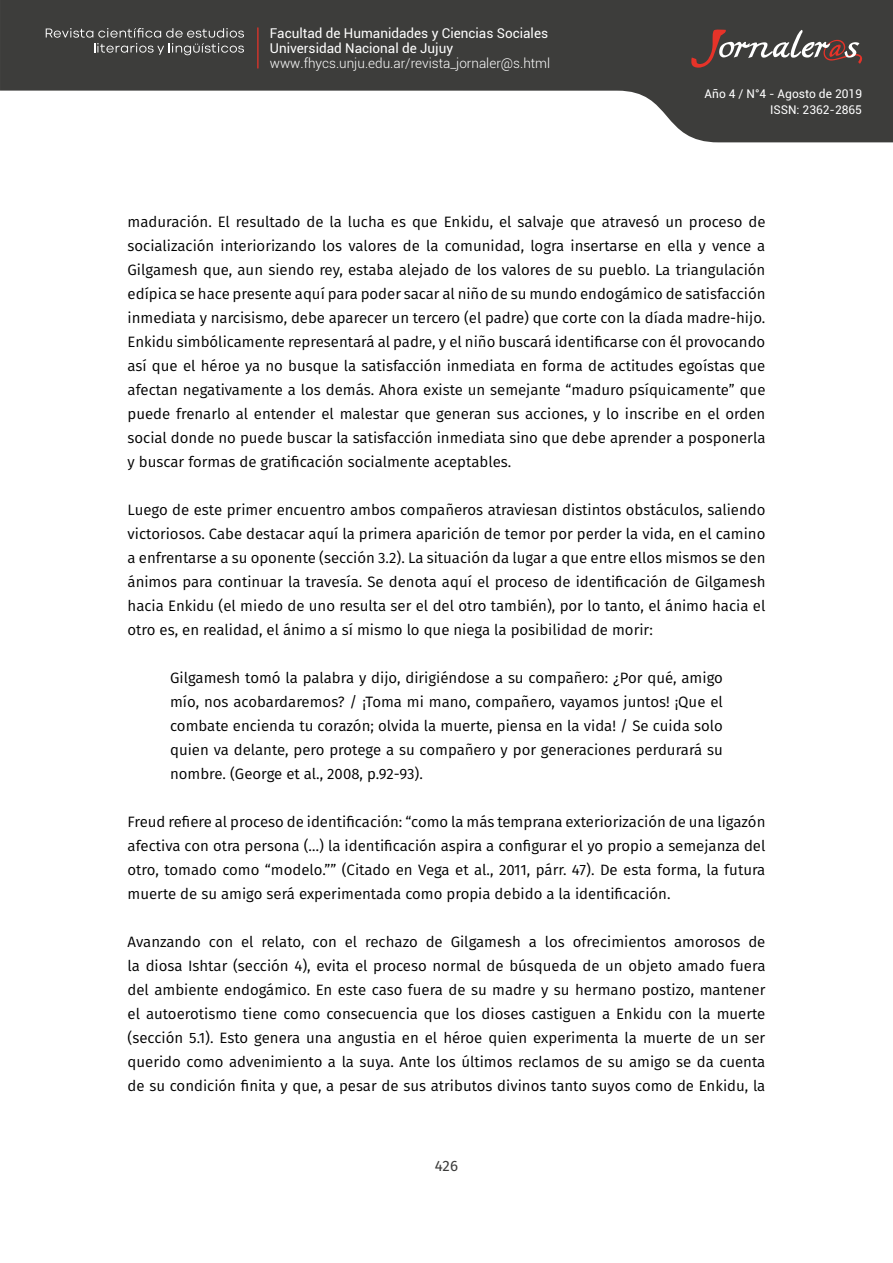
<style>
.page{position:relative;width:893px;height:1263px;background:#fff}
.page>*{position:absolute;margin:0;border:0;box-sizing:border-box;transform-origin:0 0}
.t1{font:15px/24px "Fira Sans";color:#000;text-align:justify}
.t2{font:15px "Fira Sans";color:#3c3c3b}
.t3{font:13.5px/15px "Roboto";color:#fff}
.t4{font:300 13.5px "Roboto";color:#fff}
.t5{font:12px/16.5px "Roboto";color:#fff;text-align:right}
</style>
<div class="page">
<svg style="left:0;top:0;width:893px;height:142px;fill:#3d3d3b"></svg>
<svg style="left:691px;top:29px;width:171px;height:39px;background:#605452"></svg>
<svg style="left:46px;top:28px;width:198px;height:27px;background:#5a5a58"></svg>
<hr style="left:257px;top:28px;width:2px;height:40px;background:#e63329">
<p class="t3" style="left:270px;top:25px;width:280px">Facultad de Humanidades y Ciencias Sociales<br>Universidad Nacional de Jujuy</p>
<p class="t4" style="left:270px;top:54px;width:282px">www.fhycs.unju.edu.ar/revista_jornaler@s.html</p>
<p class="t5" style="left:705px;top:85px;width:159px">Año 4 / N°4 - Agosto de 2019<br>ISSN: 2362-2865</p>
<p class="t1" style="left:128px;top:209px;width:639px">maduración. El resultado de la lucha es que Enkidu, el salvaje que atravesó un proceso de socialización interiorizando los valores de la comunidad, logra insertarse en ella y vence a Gilgamesh que, aun siendo rey, estaba alejado de los valores de su pueblo. La triangulación edípica se hace presente aquí para poder sacar al niño de su mundo endogámico de satisfacción inmediata y narcisismo, debe aparecer un tercero (el padre) que corte con la díada madre-hijo.<br>Enkidu simbólicamente representará al padre, y el niño buscará identificarse con él provocando así que el héroe ya no busque la satisfacción inmediata en forma de actitudes egoístas que afectan negativamente a los demás. Ahora existe un semejante “maduro psíquicamente” que puede frenarlo al entender el malestar que generan sus acciones, y lo inscribe en el orden social donde no puede buscar la satisfacción inmediata sino que debe aprender a posponerla y buscar formas de gratificación socialmente aceptables.</p>
<p class="t1" style="left:128px;top:497px;width:639px">Luego de este primer encuentro ambos compañeros atraviesan distintos obstáculos, saliendo victoriosos. Cabe destacar aquí la primera aparición de temor por perder la vida, en el camino a enfrentarse a su oponente (sección 3.2). La situación da lugar a que entre ellos mismos se den ánimos para continuar la travesía. Se denota aquí el proceso de identificación de Gilgamesh hacia Enkidu (el miedo de uno resulta ser el del otro también), por lo tanto, el ánimo hacia el otro es, en realidad, el ánimo a sí mismo lo que niega la posibilidad de morir:</p>
<p class="t1" style="left:170px;top:665px;width:554px">Gilgamesh tomó la palabra y dijo, dirigiéndose a su compañero: ¿Por qué, amigo mío, nos acobardaremos? / ¡Toma mi mano, compañero, vayamos juntos! ¡Que el combate encienda tu corazón; olvida la muerte, piensa en la vida! / Se cuida solo quien va delante, pero protege a su compañero y por generaciones perdurará su nombre. (George et al., 2008, p.92-93).</p>
<p class="t1" style="left:128px;top:809px;width:639px">Freud refiere al proceso de identificación: “como la más temprana exteriorización de una ligazón afectiva con otra persona (…) la identificación aspira a configurar el yo propio a semejanza del otro, tomado como “modelo.”” (Citado en Vega et al., 2011, párr. 47). De esta forma, la futura muerte de su amigo será experimentada como propia debido a la identificación.</p>
<p class="t1" style="left:128px;top:929px;width:639px">Avanzando con el relato, con el rechazo de Gilgamesh a los ofrecimientos amorosos de la diosa Ishtar (sección 4), evita el proceso normal de búsqueda de un objeto amado fuera del ambiente endogámico. En este caso fuera de su madre y su hermano postizo, mantener el autoerotismo tiene como consecuencia que los dioses castiguen a Enkidu con la muerte (sección 5.1). Esto genera una angustia en el héroe quien experimenta la muerte de un ser querido como advenimiento a la suya. Ante los últimos reclamos de su amigo se da cuenta de su condición finita y que, a pesar de sus atributos divinos tanto suyos como de Enkidu, la</p>
<p class="t2" style="left:435px;top:1155px;width:25px">426</p>
</div>
